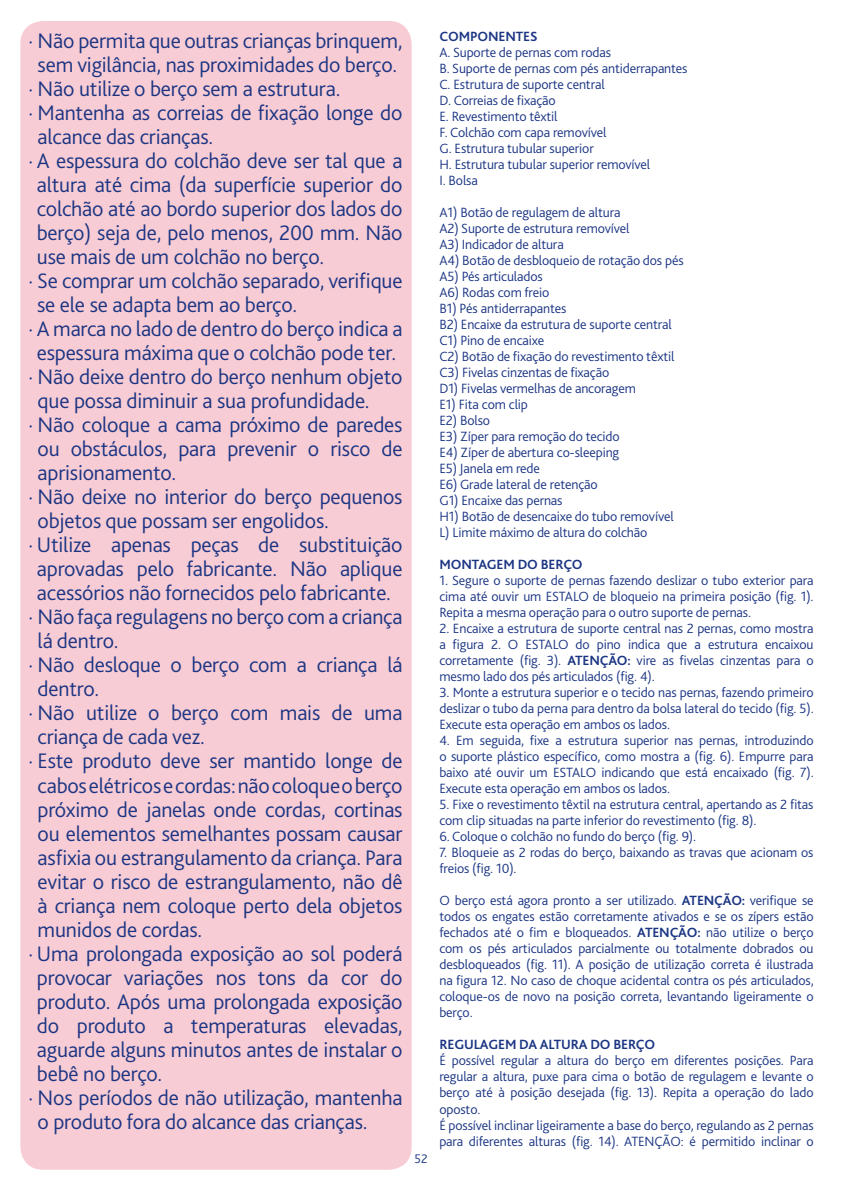
<style>
.page{position:relative;width:842px;height:1191px;background:#fff}
.page>*{position:absolute;margin:0;border:0;box-sizing:border-box;transform-origin:0 0}
.t1{font:300 22px "Bliss 2";letter-spacing:-.01em;color:#1b3583}
.t2{font:300 14px/16px "Bliss 2";letter-spacing:-.01em;color:#1b3583}
.t3{font:700 14px "Bliss 2";letter-spacing:-.01em;color:#1b3583}
.t4{font:300 13px "Bliss 2";color:#1b3583}
.s1{font-weight:700}
</style>
<div class="page">
<div style="left:20px;top:21px;width:392px;height:1148px;background:#f8ccd4;border-radius:23px"></div>
<h1 class="t1" style="left:28px;top:27px;width:376px">· Não permita que outras crianças brinquem,</h1>
<h1 class="t1" style="left:38px;top:51px;width:361px">sem vigilância, nas proximidades do berço.</h1>
<h1 class="t1" style="left:28px;top:75px;width:314px">· Não utilize o berço sem a estrutura.</h1>
<h1 class="t1" style="left:28px;top:99px;width:376px">· Mantenha as correias de fixação longe do</h1>
<h1 class="t1" style="left:38px;top:123px;width:177px">alcance das crianças.</h1>
<h1 class="t1" style="left:28px;top:147px;width:376px">· A espessura do colchão deve ser tal que a</h1>
<h1 class="t1" style="left:37px;top:171px;width:367px">altura até cima (da superfície superior do</h1>
<h1 class="t1" style="left:37px;top:195px;width:367px">colchão até ao bordo superior dos lados do</h1>
<h1 class="t1" style="left:37px;top:219px;width:367px">berço) seja de, pelo menos, 200 mm. Não</h1>
<h1 class="t1" style="left:37px;top:243px;width:289px">use mais de um colchão no berço.</h1>
<h1 class="t1" style="left:28px;top:267px;width:376px">· Se comprar um colchão separado, verifique</h1>
<h1 class="t1" style="left:37px;top:291px;width:262px">se ele se adapta bem ao berço.</h1>
<h1 class="t1" style="left:28px;top:315px;width:376px">· A marca no lado de dentro do berço indica a</h1>
<h1 class="t1" style="left:37px;top:339px;width:361px">espessura máxima que o colchão pode ter.</h1>
<h1 class="t1" style="left:28px;top:363px;width:376px">· Não deixe dentro do berço nenhum objeto</h1>
<h1 class="t1" style="left:38px;top:387px;width:334px">que possa diminuir a sua profundidade.</h1>
<h1 class="t1" style="left:28px;top:411px;width:376px">· Não coloque a cama próximo de paredes</h1>
<h1 class="t1" style="left:38px;top:435px;width:366px">ou obstáculos, para prevenir o risco de</h1>
<h1 class="t1" style="left:38px;top:459px;width:140px">aprisionamento.</h1>
<h1 class="t1" style="left:28px;top:483px;width:376px">· Não deixe no interior do berço pequenos</h1>
<h1 class="t1" style="left:38px;top:507px;width:293px">objetos que possam ser engolidos.</h1>
<h1 class="t1" style="left:28px;top:531px;width:376px">· Utilize apenas peças de substituição</h1>
<h1 class="t1" style="left:37px;top:555px;width:367px">aprovadas pelo fabricante. Não aplique</h1>
<h1 class="t1" style="left:37px;top:579px;width:356px">acessórios não fornecidos pelo fabricante.</h1>
<h1 class="t1" style="left:28px;top:603px;width:376px">· Não faça regulagens no berço com a criança</h1>
<h1 class="t1" style="left:38px;top:627px;width:83px">lá dentro.</h1>
<h1 class="t1" style="left:28px;top:651px;width:376px">· Não desloque o berço com a criança lá</h1>
<h1 class="t1" style="left:38px;top:675px;width:63px">dentro.</h1>
<h1 class="t1" style="left:28px;top:699px;width:376px">· Não utilize o berço com mais de uma</h1>
<h1 class="t1" style="left:38px;top:723px;width:169px">criança de cada vez.</h1>
<h1 class="t1" style="left:28px;top:747px;width:376px">· Este produto deve ser mantido longe de</h1>
<h1 class="t1" style="left:38px;top:771px;width:366px">cabos elétricos e cordas: não coloque o berço</h1>
<h1 class="t1" style="left:38px;top:795px;width:366px">próximo de janelas onde cordas, cortinas</h1>
<h1 class="t1" style="left:38px;top:819px;width:366px">ou elementos semelhantes possam causar</h1>
<h1 class="t1" style="left:38px;top:843px;width:366px">asfixia ou estrangulamento da criança. Para</h1>
<h1 class="t1" style="left:38px;top:867px;width:366px">evitar o risco de estrangulamento, não dê</h1>
<h1 class="t1" style="left:38px;top:891px;width:366px">à criança nem coloque perto dela objetos</h1>
<h1 class="t1" style="left:38px;top:915px;width:166px">munidos de cordas.</h1>
<h1 class="t1" style="left:28px;top:939px;width:376px">· Uma prolongada exposição ao sol poderá</h1>
<h1 class="t1" style="left:37px;top:963px;width:367px">provocar variações nos tons da cor do</h1>
<h1 class="t1" style="left:37px;top:987px;width:367px">produto. Após uma prolongada exposição</h1>
<h1 class="t1" style="left:37px;top:1011px;width:367px">do produto a temperaturas elevadas,</h1>
<h1 class="t1" style="left:37px;top:1035px;width:367px">aguarde alguns minutos antes de instalar o</h1>
<h1 class="t1" style="left:37px;top:1059px;width:127px">bebê no berço.</h1>
<h1 class="t1" style="left:28px;top:1083px;width:376px">· Nos períodos de não utilização, mantenha</h1>
<h1 class="t1" style="left:38px;top:1107px;width:331px">o produto fora do alcance das crianças.</h1>
<p class="t4" style="left:414px;top:1150px;width:15px">52</p>
<p class="t3" style="left:439px;top:28px;width:100px">COMPONENTES</p>
<p class="t2" style="left:439px;top:44px;width:250px">A. Suporte de pernas com rodas<br>B. Suporte de pernas com pés antiderrapantes<br>C. Estrutura de suporte central<br>D. Correias de fixação<br>E. Revestimento têxtil<br>F. Colchão com capa removível<br>G. Estrutura tubular superior<br>H. Estrutura tubular superior removível<br>I. Bolsa</p>
<p class="t2" style="left:439px;top:204px;width:246px">A1) Botão de regulagem de altura<br>A2) Suporte de estrutura removível<br>A3) Indicador de altura<br>A4) Botão de desbloqueio de rotação dos pés<br>A5) Pés articulados<br>A6) Rodas com freio<br>B1) Pés antiderrapantes<br>B2) Encaixe da estrutura de suporte central<br>C1) Pino de encaixe<br>C2) Botão de fixação do revestimento têxtil<br>C3) Fivelas cinzentas de fixação<br>D1) Fivelas vermelhas de ancoragem<br>E1) Fita com clip<br>E2) Bolso<br>E3) Zíper para remoção do tecido<br>E4) Zíper de abertura co-sleeping<br>E5) Janela em rede<br>E6) Grade lateral de retenção<br>G1) Encaixe das pernas<br>H1) Botão de desencaixe do tubo removível<br>L) Limite máximo de altura do colchão</p>
<p class="t3" style="left:439px;top:556px;width:145px">MONTAGEM DO BERÇO</p>
<p class="t2" style="left:439px;top:572px;width:376px;text-align:justify">1. Segure o suporte de pernas fazendo deslizar o tubo exterior para cima até ouvir um ESTALO de bloqueio na primeira posição (fig. 1).<br>Repita a mesma operação para o outro suporte de pernas.</p>
<p class="t2" style="left:439px;top:620px;width:376px;text-align:justify">2. Encaixe a estrutura de suporte central nas 2 pernas, como mostra a figura 2. O ESTALO do pino indica que a estrutura encaixou corretamente (fig. 3). <span class="s1">ATENÇÃO:</span> vire as fivelas cinzentas para o mesmo lado dos pés articulados (fig. 4).</p>
<p class="t2" style="left:439px;top:684px;width:376px;text-align:justify">3. Monte a estrutura superior e o tecido nas pernas, fazendo primeiro deslizar o tubo da perna para dentro da bolsa lateral do tecido (fig. 5).<br>Execute esta operação em ambos os lados.</p>
<p class="t2" style="left:439px;top:732px;width:376px;text-align:justify">4. Em seguida, fixe a estrutura superior nas pernas, introduzindo o suporte plástico específico, como mostra a (fig. 6). Empurre para baixo até ouvir um ESTALO indicando que está encaixado (fig. 7).<br>Execute esta operação em ambos os lados.</p>
<p class="t2" style="left:439px;top:796px;width:376px">5. Fixe o revestimento têxtil na estrutura central, apertando as 2 fitas com clip situadas na parte inferior do revestimento (fig. 8).</p>
<p class="t2" style="left:439px;top:828px;width:258px">6. Coloque o colchão no fundo do berço (fig. 9).</p>
<p class="t2" style="left:439px;top:844px;width:376px">7. Bloqueie as 2 rodas do berço, baixando as travas que acionam os freios (fig. 10).</p>
<p class="t2" style="left:439px;top:892px;width:376px;text-align:justify">O berço está agora pronto a ser utilizado. <span class="s1">ATENÇÃO:</span> verifique se todos os engates estão corretamente ativados e se os zípers estão fechados até o fim e bloqueados. <span class="s1">ATENÇÃO:</span> não utilize o berço com os pés articulados parcialmente ou totalmente dobrados ou desbloqueados (fig. 11). A posição de utilização correta é ilustrada na figura 12. No caso de choque acidental contra os pés articulados, coloque-os de novo na posição correta, levantando ligeiramente o berço.</p>
<p class="t3" style="left:439px;top:1036px;width:217px">REGULAGEM DA ALTURA DO BERÇO</p>
<p class="t2" style="left:439px;top:1052px;width:376px">É possível regular a altura do berço em diferentes posições. Para regular a altura, puxe para cima o botão de regulagem e levante o berço até à posição desejada (fig. 13). Repita a operação do lado oposto.<br>É possível inclinar ligeiramente a base do berço, regulando as 2 pernas para diferentes alturas (fig. 14). ATENÇÃO: é permitido inclinar o</p>
</div>
